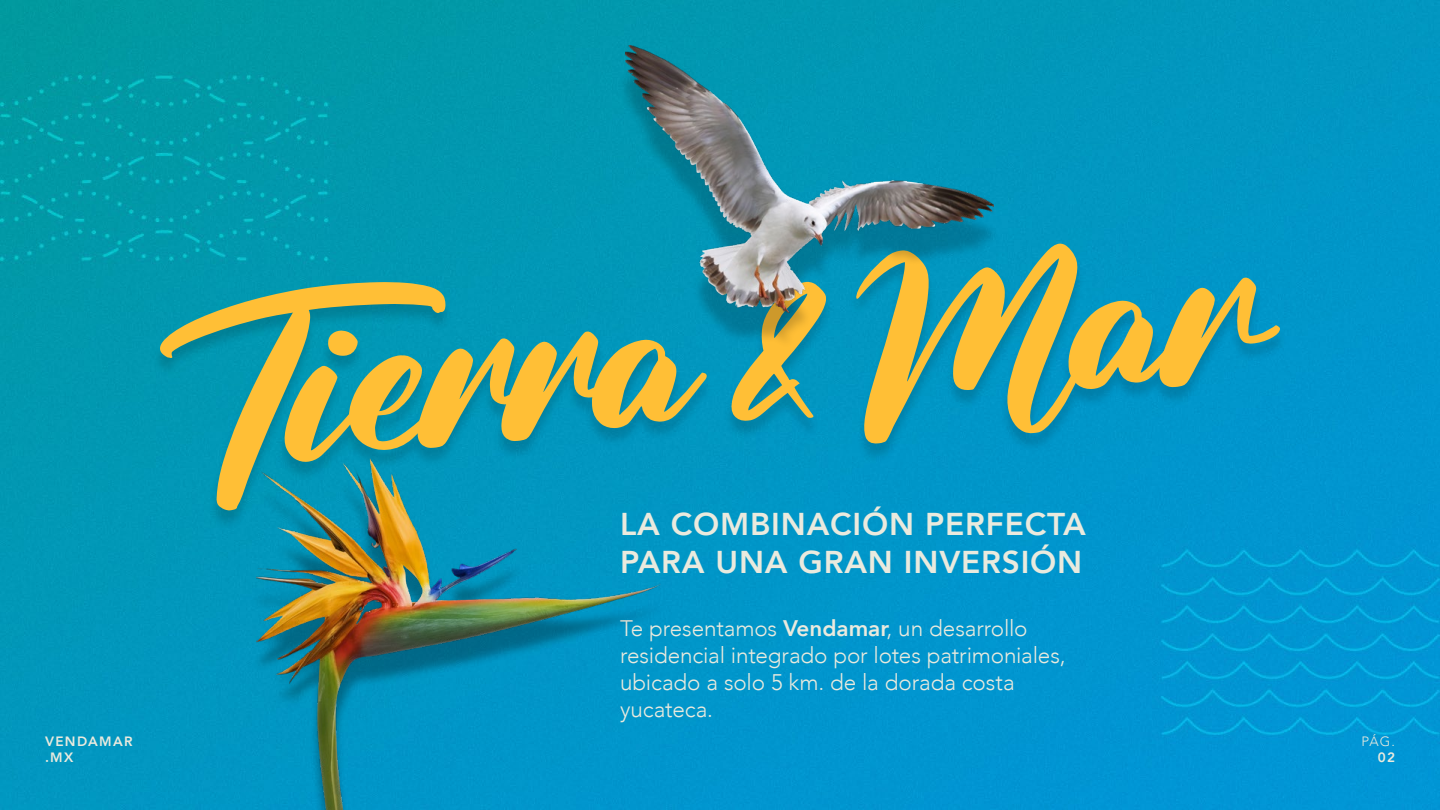
<style>
.page{position:relative;width:1440px;height:810px;background:#fff}
.page>*{position:absolute;margin:0;border:0;box-sizing:border-box;transform-origin:0 0}
.t1{font:800 31.5px/37.8px "Avenir";letter-spacing:.025em;color:#eaeade}
.t2{font:300 22.5px/27px "Avenir";letter-spacing:-.005em;color:#eaeade}
.t3{font:800 13.5px/16.2px "Avenir";letter-spacing:.1em;color:#eaeade}
.t4{font:300 13.5px "Avenir";color:#eaeade}
.s1{font-weight:800}
</style>
<div class="page">
<img style="left:0;top:0;width:1440px;height:810px">
<div style="left:152px;top:247px;width:1136px;height:283px;background:#000;opacity:.15"></div>
<svg style="left:731px;top:349px;width:95px;height:72px;background:#64a386"></svg>
<svg style="left:853px;top:244px;width:242px;height:200px;background:#5ea28d"></svg>
<svg style="left:1068px;top:277px;width:212px;height:112px;background:#68a489"></svg>
<svg style="left:158px;top:282px;width:549px;height:228px;background:#54a28b"></svg>
<img style="left:159px;top:282px;width:287px;height:76px">
<div style="left:250px;top:475px;width:416px;height:335px;background:#0196c3"></div>
<img style="left:257px;top:459px;width:404px;height:351px">
<div style="left:617px;top:67px;width:384px;height:282px;background:#000;opacity:.2"></div>
<img style="left:625px;top:45px;width:368px;height:267px">
<h1 class="t1" style="left:620px;top:505px;width:467px">LA COMBINACIÓN PERFECTA<br>PARA UNA GRAN INVERSIÓN</h1>
<p class="t2" style="left:620px;top:615px;width:447px">Te presentamos <span class="s1">Vendamar</span>, un desarrollo residencial integrado por lotes patrimoniales, ubicado a solo 5 km. de la dorada costa yucateca.</p>
<p class="t3" style="left:45px;top:733px;width:89px">VENDAMAR .MX</p>
<p class="t4" style="left:1362px;top:733px;width:35px">PÁG.</p>
<p class="t3" style="left:1378px;top:749px;width:19px">02</p>
</div>
